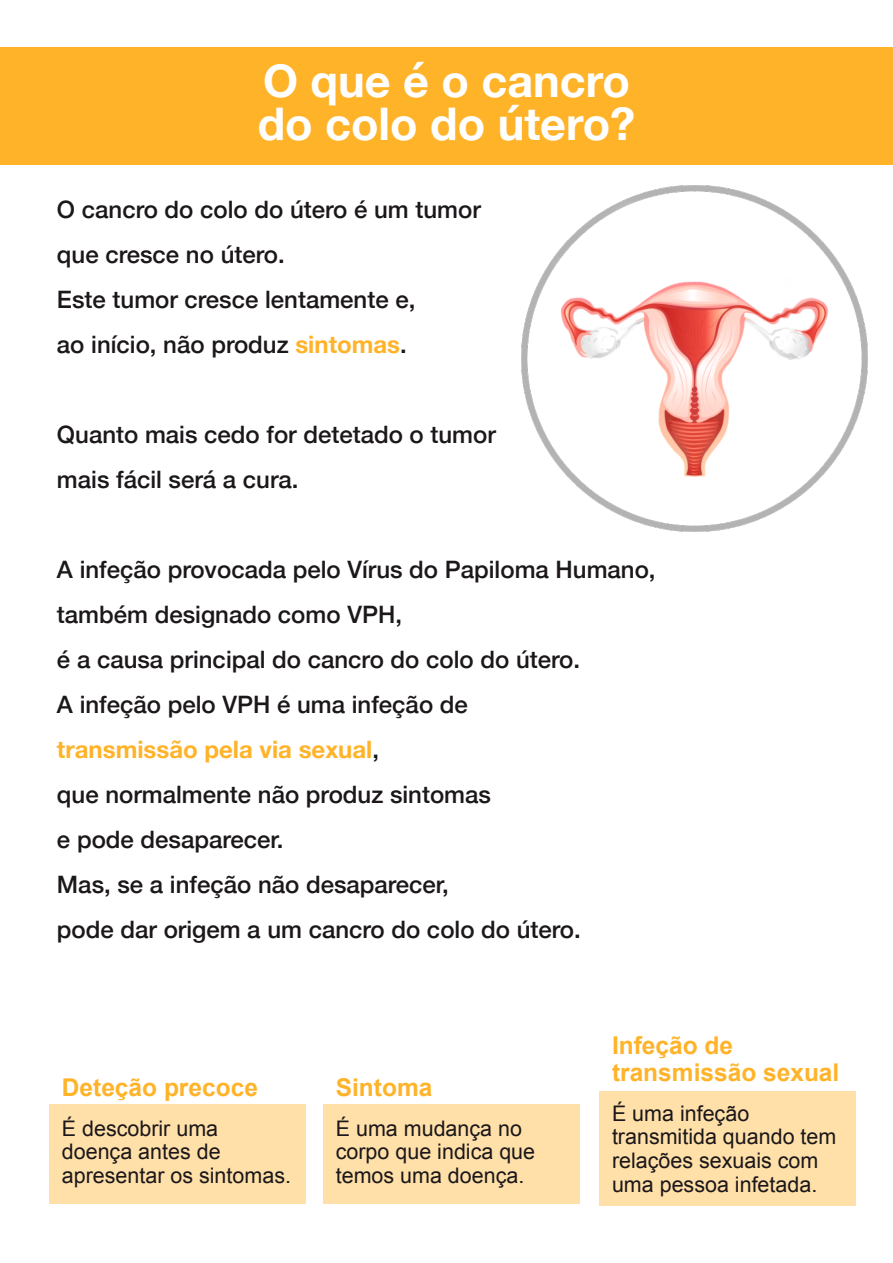
<style>
.page{position:relative;width:893px;height:1263px;background:#fff}
.page>*{position:absolute;margin:0;border:0;box-sizing:border-box;transform-origin:0 0}
.t1{font:700 45px/43px "Helvetica Neue";color:#fff}
.t2{font:700 24.45px/27.3px "Arial";color:#ffb329}
.t3{font:500 24px/45px "Helvetica Neue";color:#1b171a}
.t4{font:21.45px/24px "Arial";color:#1b171a}
.s1{font-weight:700;color:#ffb329}
</style>
<div class="page">
<div style="left:0;top:48px;width:893px;height:117px;background:#ffb329"></div>
<div style="left:323px;top:1105px;width:257px;height:99px;background:#ffe0a9"></div>
<div style="left:49px;top:1105px;width:257px;height:99px;background:#ffe0a9"></div>
<div style="left:599px;top:1091px;width:257px;height:114px;background:#ffe0a9"></div>
<img style="left:521px;top:186px;width:346px;height:345px">
<img style="left:560px;top:275px;width:268px;height:203px">
<h1 class="t1" style="left:258px;top:59px;width:379px">O que é o cancro do colo do útero?</h1>
<p class="t3" style="left:57px;top:186px;width:425px">O cancro do colo do útero é um tumor que cresce no útero.<br>Este tumor cresce lentamente e,<br>ao início, não produz <span class="s1">sintomas</span>.</p>
<p class="t3" style="left:57px;top:411px;width:440px">Quanto mais cedo for detetado o tumor mais fácil será a cura.</p>
<p class="t3" style="left:57px;top:546px;width:600px">A infeção provocada pelo Vírus do Papiloma Humano, também designado como VPH,<br>é a causa principal do cancro do colo do útero.<br>A infeção pelo VPH é uma infeção de<br><span class="s1">transmissão pela via sexual</span>,<br>que normalmente não produz sintomas<br>e pode desaparecer.<br>Mas, se a infeção não desaparecer,<br>pode dar origem a um cancro do colo do útero.</p>
<p class="t2" style="left:62px;top:1076px;width:198px">Deteção precoce</p>
<p class="t4" style="left:62px;top:1118px;width:231px">É descobrir uma doença antes de apresentar os sintomas.</p>
<p class="t2" style="left:336px;top:1076px;width:98px">Sintoma</p>
<p class="t4" style="left:336px;top:1118px;width:201px">É uma mudança no corpo que indica que temos uma doença.</p>
<p class="t2" style="left:612px;top:1034px;width:229px">Infeção de transmissão sexual</p>
<p class="t4" style="left:612px;top:1103px;width:226px">É uma infeção transmitida quando tem relações sexuais com uma pessoa infetada.</p>
</div>
